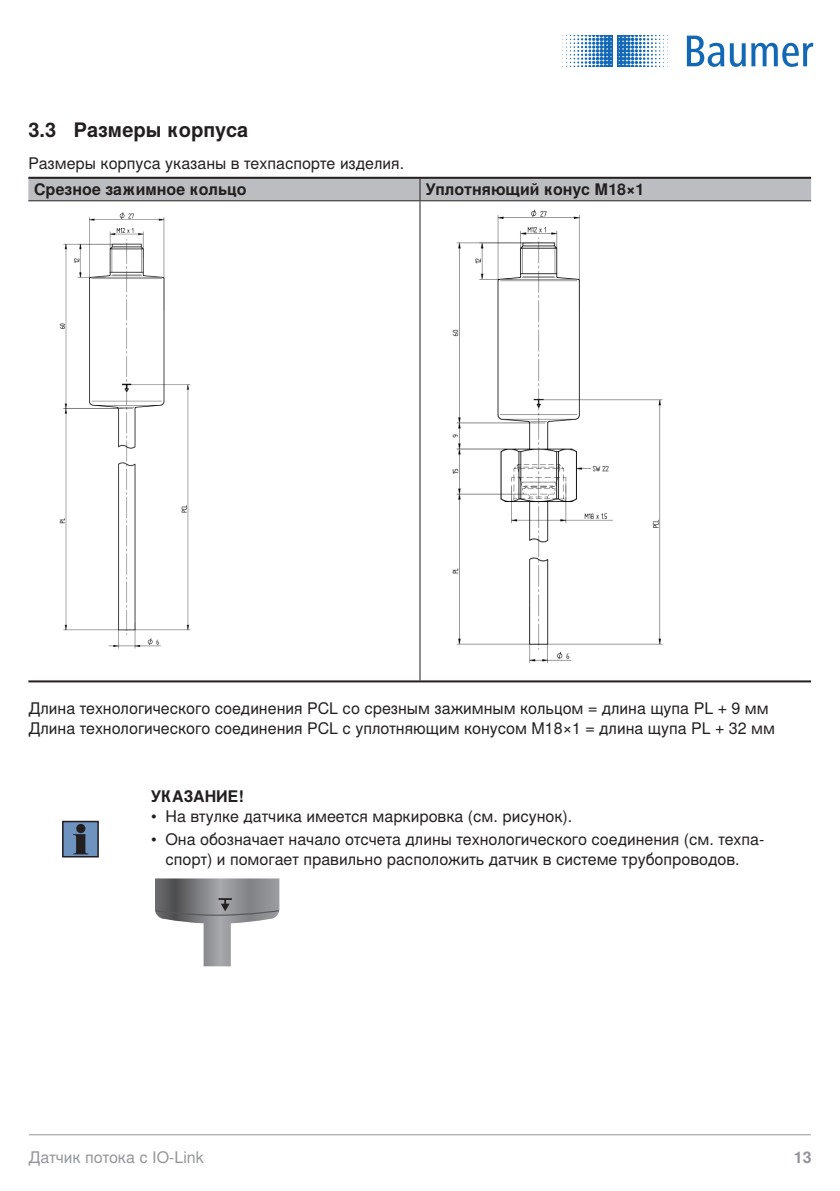
<style>
.page{position:relative;width:840px;height:1191px;background:#fff}
.page>*{position:absolute;margin:0;border:0;box-sizing:border-box;transform-origin:0 0}
.t1{font:700 20px "Nimbus Sans Global";color:#231f20}
.t2{font:16px/20px "Nimbus Sans Global";color:#231f20}
.t3{font:700 16px "Nimbus Sans Global";color:#231f20}
.t4{font:16px "Nimbus Sans Global";color:#939598}
.t5{font:700 16px "Nimbus Sans Global";color:#939598}
</style>
<div class="page">
<hr style="left:29px;top:1134px;width:781px;height:1px;background:#939598">
<svg style="left:686px;top:36px;width:126px;height:31px"></svg>
<svg style="left:562px;top:35px;width:102px;height:32px"></svg>
<hr style="left:28px;top:177px;width:392px;height:2px;background:#231f20">
<hr style="left:420px;top:177px;width:390px;height:2px;background:#231f20">
<hr style="left:28px;top:680px;width:392px;height:2px;background:#231f20">
<hr style="left:420px;top:680px;width:390px;height:2px;background:#231f20">
<div style="left:28px;top:178px;width:782px;height:22px;background:#bcbdc0"></div>
<hr style="left:28px;top:200px;width:392px;height:1px;background:#231f20">
<hr style="left:420px;top:200px;width:390px;height:1px;background:#231f20">
<hr style="left:419px;top:201px;width:1px;height:479px;background:#231f20">
<img style="left:59px;top:212px;width:132px;height:437px">
<img style="left:452px;top:209px;width:211px;height:454px">
<div style="left:63px;top:821px;width:35px;height:35px;background:#6d93be"></div>
<div style="left:62px;top:820px;width:37px;height:37px;border:2px solid #231f20"></div>
<svg style="left:73px;top:834px;width:15px;height:20px"></svg>
<div style="left:76px;top:824px;width:9px;height:9px;background:#231f20;border-radius:50%"></div>
<svg style="left:155px;top:878px;width:125px;height:88px"></svg>
<p class="t1" style="left:28px;top:119px;width:221px">3.3 Размеры корпуса</p>
<p class="t2" style="left:28px;top:153px;width:377px">Размеры корпуса указаны в техпаспорте изделия.</p>
<p class="t3" style="left:34px;top:180px;width:214px">Срезное зажимное кольцо</p>
<p class="t3" style="left:425px;top:180px;width:220px">Уплотняющий конус M18×1</p>
<p class="t2" style="left:28px;top:699px;width:747px">Длина технологического соединения PCL со срезным зажимным кольцом = длина щупа PL + 9 мм<br>Длина технологического соединения PCL с уплотняющим конусом M18×1 = длина щупа PL + 32 мм</p>
<p class="t3" style="left:151px;top:787px;width:94px">УКАЗАНИЕ!</p>
<p class="t2" style="left:151px;top:806px;width:422px">• На втулке датчика имеется маркировка (см. рисунок).</p>
<p class="t2" style="left:165px;top:829px;width:600px;text-indent:-14px">• Она обозначает начало отсчета длины технологического соединения (см. техпа&shy;спорт) и помогает правильно расположить датчик в системе трубопроводов.</p>
<p class="t4" style="left:28px;top:1148px;width:177px">Датчик потока с IO-Link</p>
<p class="t5" style="left:793px;top:1148px;width:19px">13</p>
</div>
